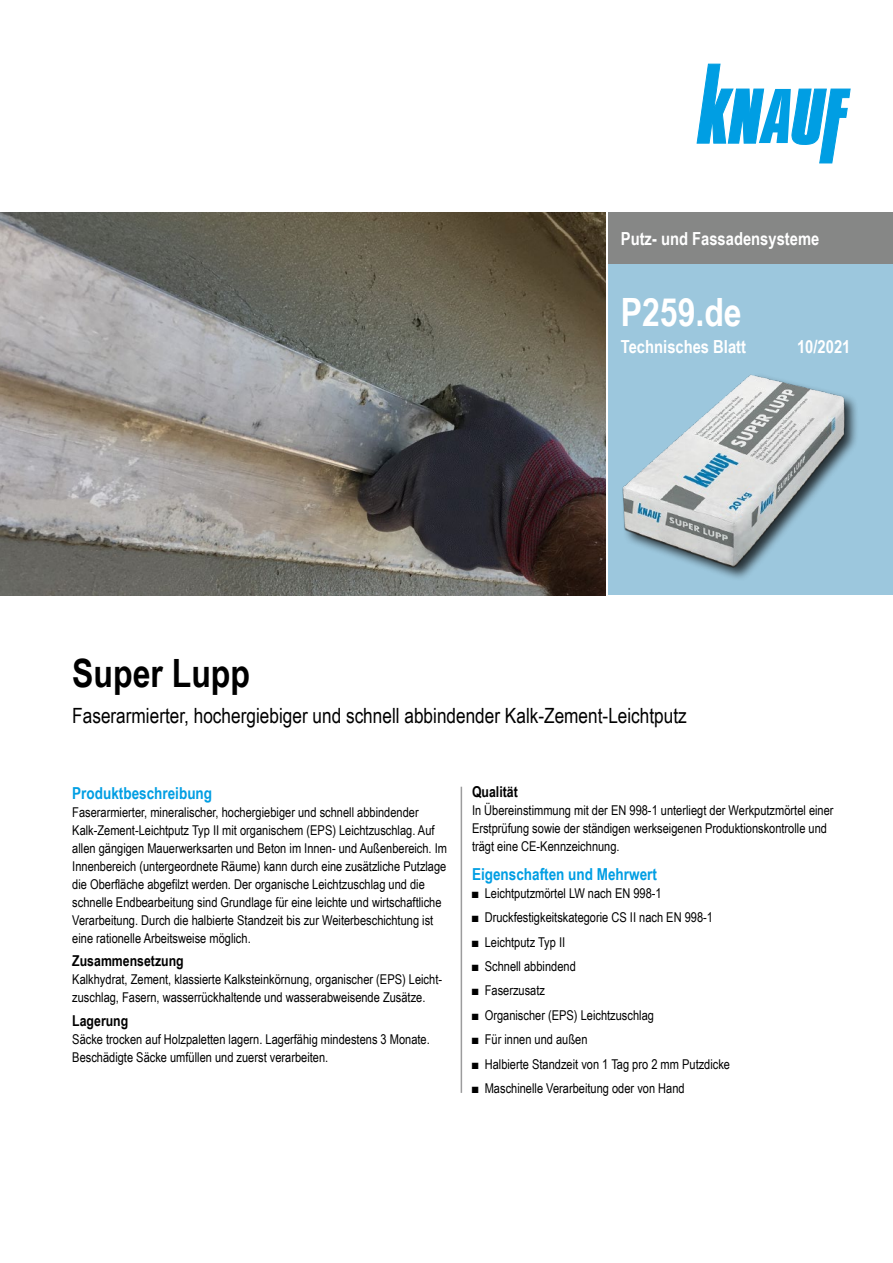
<style>
.page{position:relative;width:893px;height:1263px;background:#fff}
.page>*{position:absolute;margin:0;border:0;box-sizing:border-box;transform-origin:0 0}
.t1{font:700 39px "Arial Narrow";color:#000}
.t2{font:700 39px "Arial Narrow";color:#fff}
.t3{font:21px "Arial Narrow";color:#000}
.Ausgabe_TB{font:700 18px "Arial Narrow";color:#fff}
.Ue3_11cyan_TB{font:700 16.5px "Arial Narrow";color:#009ee3}
.Ue4_10schwarz_TB{font:700 15px "Arial Narrow";color:#000}
.Text_TB{font:13.5px/18px "Arial Narrow";color:#000}
</style>
<div class="page">
<div style="left:608px;top:213px;width:285px;height:382px;background:#9cc7dd"></div>
<div style="left:608px;top:213px;width:285px;height:51px;background:#868786"></div>
<div style="left:621px;top:372px;width:239px;height:210px;background:#000;opacity:.75"></div>
<img style="left:621px;top:372px;width:228px;height:198px">
<img style="left:0;top:213px;width:606px;height:382px">
<svg style="left:697px;top:64px;width:153px;height:99px"></svg>
<hr style="left:461px;top:787px;width:1px;height:306px;background:#9c9c9d">
<h3 class="Ausgabe_TB" style="left:621px;top:225px;width:200px">Putz- und Fassadensysteme</h3>
<h1 class="t2" style="left:621px;top:282px;width:122px">P259.de</h1>
<h3 class="Ausgabe_TB" style="left:621px;top:333px;width:127px">Technisches Blatt</h3>
<p class="Ausgabe_TB" style="left:797px;top:333px;width:55px">10/2021</p>
<h1 class="t1" style="left:72px;top:644px;width:179px">Super Lupp</h1>
<h2 class="t3" style="left:72px;top:700px;width:616px">Faserarmierter, hochergiebiger und schnell abbindender Kalk-Zement-Leichtputz</h2>
<p class="Ue3_11cyan_TB" style="left:72px;top:780px;width:141px">Produktbeschreibung</p>
<p class="Text_TB" style="left:72px;top:802px;width:376px">Faserarmierter, mineralischer, hochergiebiger und schnell abbindender Kalk-Zement-Leichtputz Typ II mit organischem (EPS) Leichtzuschlag. Auf allen gängigen Mauerwerksarten und Beton im Innen- und Außenbereich. Im Innenbereich (untergeordnete Räume) kann durch eine zusätzliche Putzlage die Oberfläche abgefilzt werden. Der organische Leichtzuschlag und die schnelle Endbearbeitung sind Grundlage für eine leichte und wirtschaftliche Verarbeitung. Durch die halbierte Standzeit bis zur Weiterbeschichtung ist eine rationelle Arbeitsweise möglich.</p>
<p class="Ue4_10schwarz_TB" style="left:72px;top:949px;width:113px">Zusammensetzung</p>
<p class="Text_TB" style="left:72px;top:970px;width:371px">Kalkhydrat, Zement, klassierte Kalksteinkörnung, organischer (EPS) Leicht&shy;zuschlag, Fasern, wasserrückhaltende und wasserabweisende Zusätze.</p>
<p class="Ue4_10schwarz_TB" style="left:72px;top:1009px;width:58px">Lagerung</p>
<p class="Text_TB" style="left:72px;top:1029px;width:359px">Säcke trocken auf Holzpaletten lagern. Lagerfähig mindestens 3 Monate.<br>Beschädigte Säcke umfüllen und zuerst verarbeiten.</p>
<p class="Ue4_10schwarz_TB" style="left:472px;top:781px;width:47px">Qualität</p>
<p class="Text_TB" style="left:472px;top:801px;width:363px">In Übereinstimmung mit der EN 998-1 unterliegt der Werkputzmörtel einer<br>Erstprüfung sowie der ständigen werkseigenen Produktionskontrolle und trägt eine CE‑Kennzeichnung.</p>
<p class="Ue3_11cyan_TB" style="left:472px;top:861px;width:186px">Eigenschaften und Mehrwert</p>
<p class="Text_TB" style="left:472px;top:883px;width:191px">■ Leichtputzmörtel LW nach EN 998-1</p>
<p class="Text_TB" style="left:472px;top:908px;width:243px">■ Druckfestigkeitskategorie CS II nach EN 998-1</p>
<p class="Text_TB" style="left:472px;top:932px;width:95px">■ Leichtputz Typ II</p>
<p class="Text_TB" style="left:472px;top:957px;width:105px">■ Schnell abbindend</p>
<p class="Text_TB" style="left:472px;top:981px;width:75px">■ Faserzusatz</p>
<p class="Text_TB" style="left:472px;top:1005px;width:183px">■ Organischer (EPS) Leichtzuschlag</p>
<p class="Text_TB" style="left:472px;top:1030px;width:117px">■ Für innen und außen</p>
<p class="Text_TB" style="left:472px;top:1054px;width:260px">■ Halbierte Standzeit von 1 Tag pro 2 mm Putzdicke</p>
<p class="Text_TB" style="left:472px;top:1078px;width:214px">■ Maschinelle Verarbeitung oder von Hand</p>
</div>
